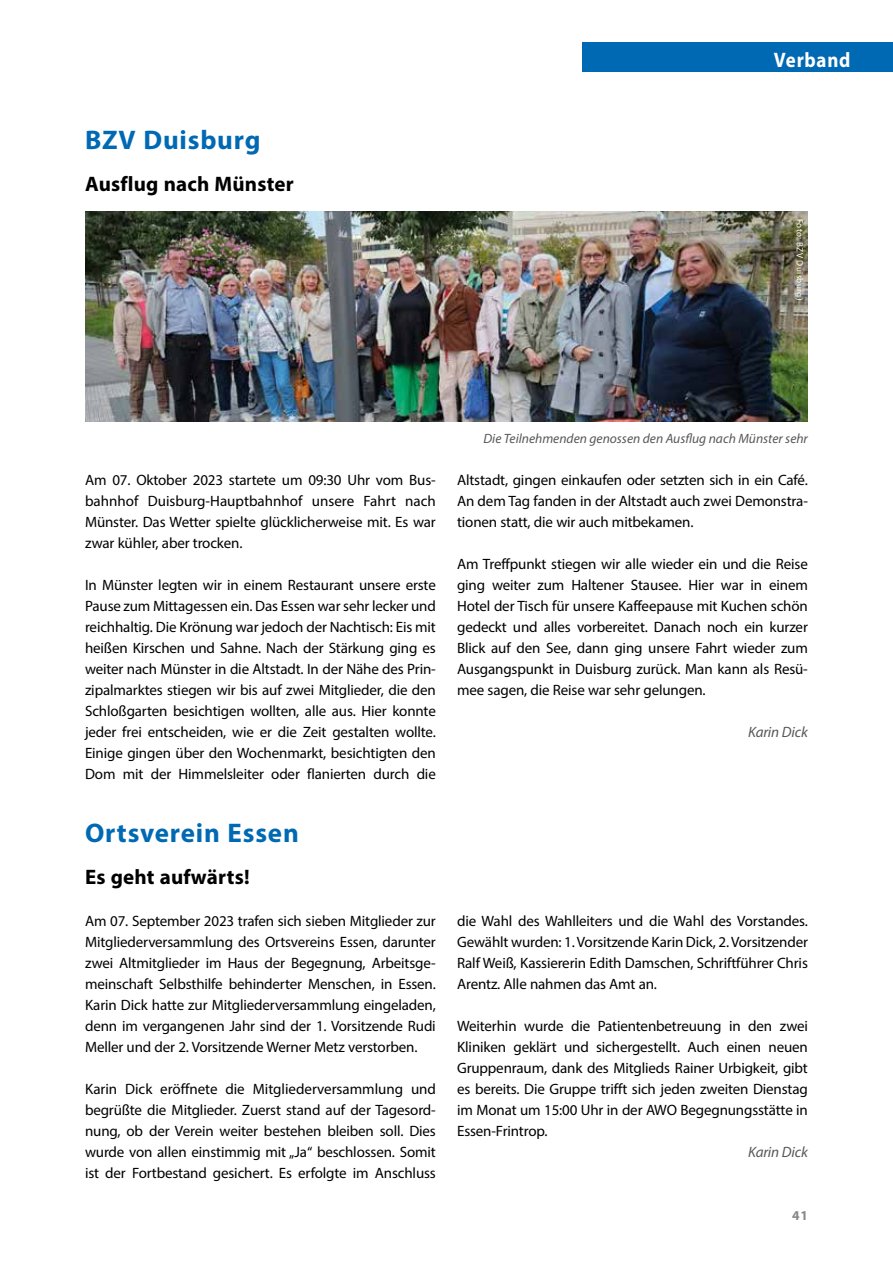
<style>
.page{position:relative;width:893px;height:1263px;background:#fff}
.page>*{position:absolute;margin:0;border:0;box-sizing:border-box;transform-origin:0 0}
.t1{font:700 27px "Myriad Pro";letter-spacing:.03em;color:#0069b4}
.t2{font:700 21px "Myriad Pro";letter-spacing:.01em;color:#000}
.t3{font:700 21px "Myriad Pro";letter-spacing:.04em;color:#fff;scale:.9 1}
.t4{font:15px/21px "Myriad Pro";letter-spacing:-.01em;color:#000;text-align:justify}
.t5{font:italic 15px "Myriad Pro";letter-spacing:-.01em;color:#575756}
.t6{font:italic 13.5px "Myriad Pro";color:#575756}
.t7{font:700 13.5px "Myriad Pro";color:#878787}
.t8{font:9px "Myriad Pro";letter-spacing:.04em;color:#fff}
</style>
<div class="page">
<div style="left:583px;top:43px;width:310px;height:29px;background:#0069b4"></div>
<img style="left:85px;top:212px;width:723px;height:210px">
<h1 class="t1" style="left:85px;top:122px;width:177px">BZV Duisburg</h1>
<h2 class="t2" style="left:85px;top:170px;width:210px">Ausflug nach Münster</h2>
<h2 class="t3" style="left:774px;top:46px;width:86px">Verband</h2>
<p class="t8" style="left:805px;top:219px;width:83px;rotate:90deg">Foto: BZV Duisburg)</p>
<p class="t4" style="left:85px;top:469px;width:352px">Am 07. Oktober 2023 startete um 09:30 Uhr vom Bus&shy;bahnhof Duisburg-Hauptbahnhof unsere Fahrt nach Münster. Das Wetter spielte glücklicherweise mit. Es war zwar kühler, aber trocken.</p>
<p class="t4" style="left:85px;top:574px;width:352px">In Münster legten wir in einem Restaurant unsere erste Pause zum Mittagessen ein. Das Essen war sehr lecker und reichhaltig. Die Krönung war jedoch der Nachtisch: Eis mit heißen Kirschen und Sahne. Nach der Stärkung ging es weiter nach Münster in die Altstadt. In der Nähe des Prin&shy;zipalmarktes stiegen wir bis auf zwei Mitglieder, die den Schloßgarten besichtigen wollten, alle aus. Hier konnte jeder frei entscheiden, wie er die Zeit gestalten wollte.<br>Einige gingen über den Wochenmarkt, besichtigten den Dom mit der Himmelsleiter oder flanierten durch die</p>
<h1 class="t1" style="left:85px;top:815px;width:215px">Ortsverein Essen</h1>
<h2 class="t2" style="left:85px;top:863px;width:166px">Es geht aufwärts!</h2>
<p class="t4" style="left:85px;top:910px;width:352px">Am 07. September 2023 trafen sich sieben Mitglieder zur Mitgliederversammlung des Ortsvereins Essen, darunter zwei Altmitglieder im Haus der Begegnung, Arbeitsge&shy;meinschaft Selbsthilfe behinderter Menschen, in Essen.<br>Karin Dick hatte zur Mitgliederversammlung eingeladen, denn im vergangenen Jahr sind der 1. Vorsitzende Rudi Meller und der 2. Vorsitzende Werner Metz verstorben.</p>
<p class="t4" style="left:85px;top:1078px;width:352px">Karin Dick eröffnete die Mitgliederversammlung und begrüßte die Mitglieder. Zuerst stand auf der Tagesord&shy;nung, ob der Verein weiter bestehen bleiben soll. Dies wurde von allen einstimmig mit „Ja“ beschlossen. Somit ist der Fortbestand gesichert. Es erfolgte im Anschluss</p>
<p class="t6" style="left:483px;top:430px;width:326px">Die Teilnehmenden genossen den Ausflug nach Münster sehr</p>
<p class="t4" style="left:457px;top:469px;width:352px">Altstadt, gingen einkaufen oder setzten sich in ein Café.<br>An dem Tag fanden in der Altstadt auch zwei Demonstra&shy;tionen statt, die wir auch mitbekamen.</p>
<p class="t4" style="left:457px;top:553px;width:352px">Am Treffpunkt stiegen wir alle wieder ein und die Reise ging weiter zum Haltener Stausee. Hier war in einem Hotel der Tisch für unsere Kaffeepause mit Kuchen schön gedeckt und alles vorbereitet. Danach noch ein kurzer Blick auf den See, dann ging unsere Fahrt wieder zum Ausgangspunkt in Duisburg zurück. Man kann als Resü&shy;mee sagen, die Reise war sehr gelungen.</p>
<p class="t5" style="left:748px;top:722px;width:61px">Karin Dick</p>
<p class="t4" style="left:457px;top:910px;width:352px">die Wahl des Wahlleiters und die Wahl des Vorstandes.<br>Gewählt wurden: 1. Vorsitzende Karin Dick, 2. Vorsitzender Ralf Weiß, Kassiererin Edith Damschen, Schriftführer Chris Arentz. Alle nahmen das Amt an.</p>
<p class="t4" style="left:457px;top:1015px;width:352px">Weiterhin wurde die Patientenbetreuung in den zwei Kliniken geklärt und sichergestellt. Auch einen neuen Gruppenraum, dank des Mitglieds Rainer Urbigkeit, gibt es bereits. Die Gruppe trifft sich jeden zweiten Dienstag im Monat um 15:00 Uhr in der AWO Begegnungsstätte in Essen-Frintrop.</p>
<p class="t5" style="left:748px;top:1142px;width:61px">Karin Dick</p>
<p class="t7" style="left:792px;top:1206px;width:17px">41</p>
</div>
